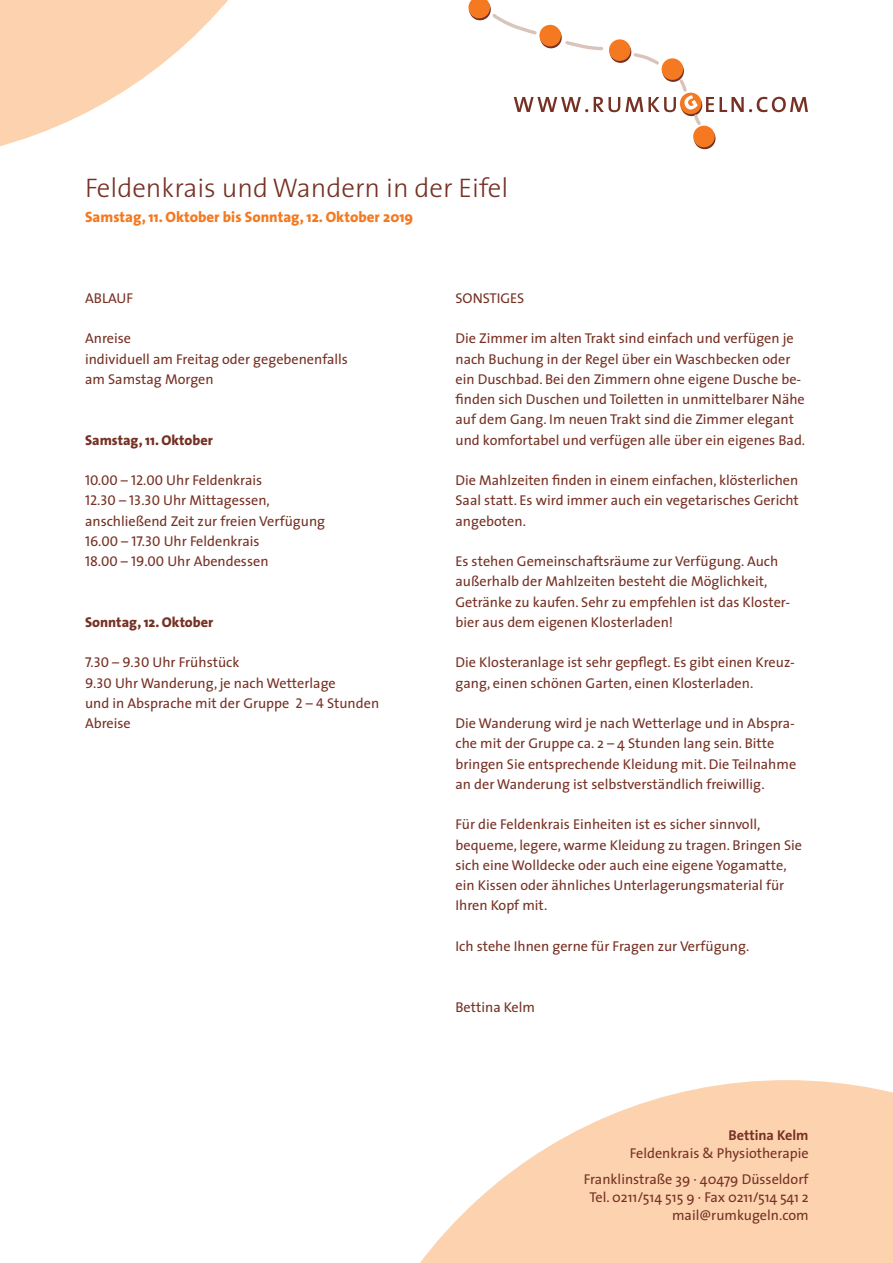
<style>
.page{position:relative;width:893px;height:1263px;background:#fff}
.page>*{position:absolute;margin:0;border:0;box-sizing:border-box;transform-origin:0 0}
.t1{font:300 27px "The Sans";color:#763124}
.t2{font:800 15px "The Sans";color:#f47921}
.t3{font:14.25px/20.2px "The Sans";color:#763124}
.t4{font:800 14.25px "The Sans";color:#763124}
.t5{font:700 14.25px "The Sans";color:#763124}
.s1{font-family:"The Sans Caps"}
</style>
<div class="page">
<svg style="left:694px;top:128px;width:21px;height:21px"></svg>
<div style="left:693px;top:126px;width:22px;height:21px;background:#f47921;border-radius:50%"></div>
<svg style="left:720px;top:97px;width:88px;height:15px"></svg>
<svg style="left:468px;top:0;width:246px;height:127px"></svg>
<svg style="left:0;top:0;width:228px;height:146px;fill:#fcd2af"></svg>
<svg style="left:420px;top:1080px;width:473px;height:183px;fill:#fcd2af"></svg>
<h1 class="t1" style="left:85px;top:166px;width:425px">Feldenkrais und Wandern in der Eifel</h1>
<p class="t2" style="left:85px;top:204px;width:330px">Samstag, 11. Oktober bis Sonntag, 12. Oktober 2019</p>
<p class="t3" style="left:85px;top:288px;width:50px">ABLAUF</p>
<p class="t3" style="left:85px;top:328px;width:264px">Anreise<br>individuell am Freitag oder gegebenenfalls am Samstag Morgen</p>
<p class="t4" style="left:85px;top:428px;width:129px">Samstag, 11. Oktober</p>
<p class="t3" style="left:85px;top:470px;width:242px"><span class="s1">10.00 – 12.00</span> Uhr Feldenkrais<br><span class="s1">12.30 – 13.30</span> Uhr Mittagessen, anschließend Zeit zur freien Verfügung<br><span class="s1">16.00 – 17.30</span> Uhr Feldenkrais<br><span class="s1">18.00 – 19.00</span> Uhr Abendessen</p>
<p class="t4" style="left:85px;top:610px;width:130px">Sonntag, 12. Oktober</p>
<p class="t3" style="left:85px;top:652px;width:296px"><span class="s1">7.30 – 9.30</span> Uhr Frühstück<br><span class="s1">9.30</span> Uhr Wanderung, je nach Wetterlage<br>und in Absprache mit der Gruppe <span class="s1">2 – 4</span> Stunden<br>Abreise</p>
<p class="t3" style="left:455px;top:287px;width:70px">SONSTIGES</p>
<p class="t3" style="left:455px;top:328px;width:351px">Die Zimmer im alten Trakt sind einfach und verfügen je nach Buchung in der Regel über ein Waschbecken oder ein Duschbad. Bei den Zimmern ohne eigene Dusche be&shy;finden sich Duschen und Toiletten in unmittelbarer Nähe auf dem Gang. Im neuen Trakt sind die Zimmer elegant und komfortabel und verfügen alle über ein eigenes Bad.</p>
<p class="t3" style="left:455px;top:470px;width:345px;text-align:justify">Die Mahlzeiten finden in einem einfachen, klösterlichen Saal statt. Es wird immer auch ein vegetarisches Gericht angeboten.</p>
<p class="t3" style="left:455px;top:551px;width:336px">Es stehen Gemeinschaftsräume zur Verfügung. Auch außerhalb der Mahlzeiten besteht die Möglichkeit, Getränke zu kaufen. Sehr zu empfehlen ist das Kloster&shy;bier aus dem eigenen Klosterladen!</p>
<p class="t3" style="left:455px;top:652px;width:341px">Die Klosteranlage ist sehr gepflegt. Es gibt einen Kreuz&shy;gang, einen schönen Garten, einen Klosterladen.</p>
<p class="t3" style="left:455px;top:713px;width:342px">Die Wanderung wird je nach Wetterlage und in Abspra&shy;che mit der Gruppe ca. 2 – 4 Stunden lang sein. Bitte bringen Sie entsprechende Kleidung mit. Die Teilnahme an der Wanderung ist selbstverständlich freiwillig.</p>
<p class="t3" style="left:455px;top:814px;width:348px">Für die Feldenkrais Einheiten ist es sicher sinnvoll, bequeme, legere, warme Kleidung zu tragen. Bringen Sie sich eine Wolldecke oder auch eine eigene Yogamatte, ein Kissen oder ähnliches Unterlagerungsmaterial für Ihren Kopf mit.</p>
<p class="t3" style="left:455px;top:935px;width:295px">Ich stehe Ihnen gerne für Fragen zur Verfügung.</p>
<p class="t3" style="left:455px;top:996px;width:81px">Bettina Kelm</p>
<p class="t5" style="left:728px;top:1123px;width:82px">Bettina Kelm</p>
<p class="t3" style="left:584px;top:1139px;width:226px;line-height:26.5px;text-align:right">Feldenkrais &amp; Physiotherapie<br>Franklinstraße 39 · 40479 Düsseldorf</p>
<p class="t3" style="left:589px;top:1188px;width:221px;line-height:18px;text-align:right">Tel. 0211/514 515 9 · Fax 0211/514 541 2 mail@rumkugeln.com</p>
</div>
